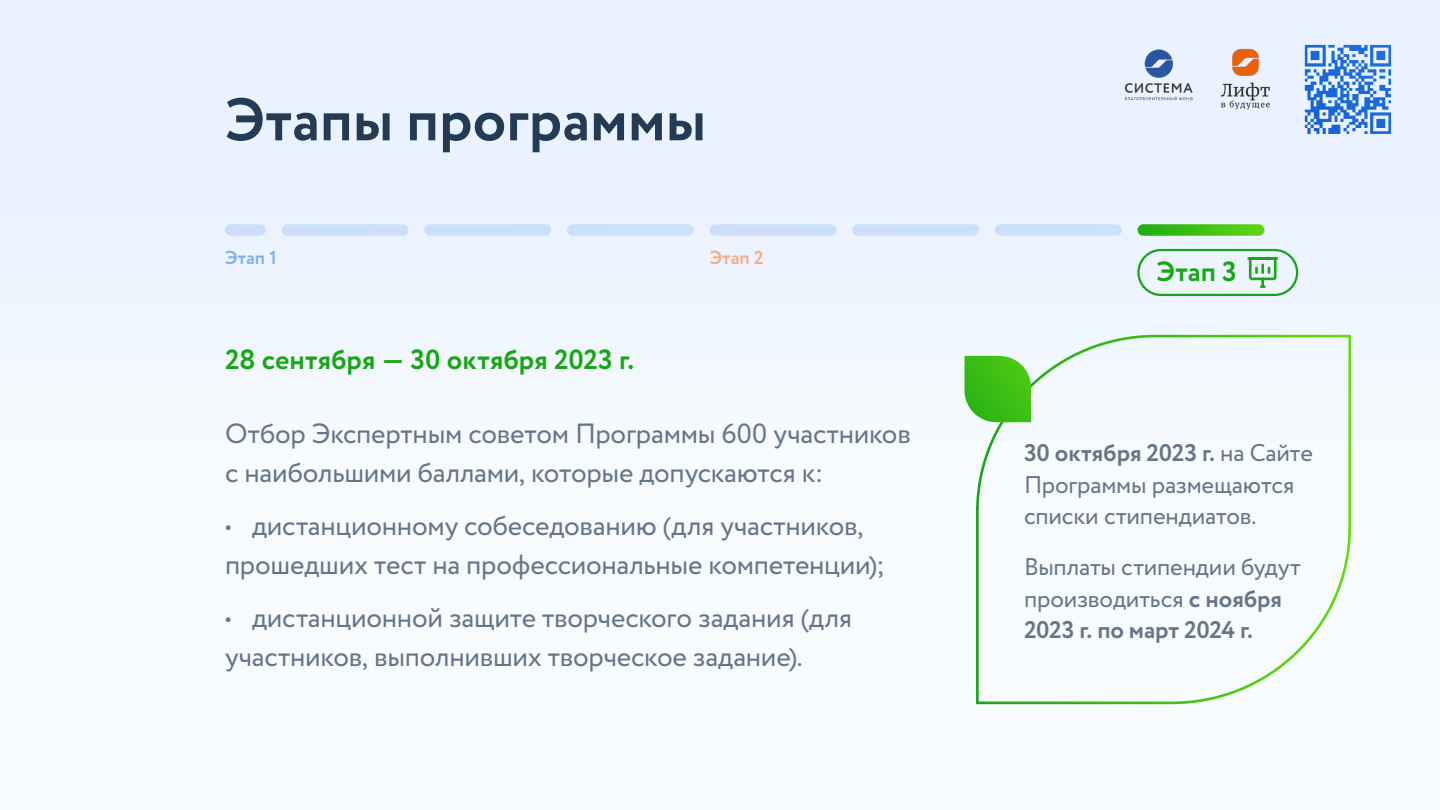
<style>
.page{position:relative;width:1440px;height:810px;background:#f3f8fe}
.page>*{position:absolute;margin:0;border:0;box-sizing:border-box;transform-origin:0 0}
.заголовок{font:700 60px "Circe";color:#233b53}
.основной_текст_КРУПН{font:27.75px/39px "Circe";letter-spacing:-.01em;color:#657687}
.основной_текст_КРУПН-2{font:700 27.75px "Circe";color:#17a616}
.основной_текст{font:24.15px/31.5px "Circe";letter-spacing:-.01em;color:#657687}
.t1{font:700 18.75px "Circe";color:#156ed4}
.t2{font:700 18.75px "Circe";color:#fe6902}
.s1{font-weight:700}
</style>
<div class="page">
<svg style="left:975px;top:334px;width:376px;height:371px"></svg>
<svg style="left:964px;top:356px;width:67px;height:66px;background:#4ec42b"></svg>
<div style="left:225px;top:224px;width:41px;height:12px;background:#cbddf8;border-radius:6px"></div>
<div style="left:282px;top:224px;width:127px;height:12px;background:#ccdef9;border-radius:6px"></div>
<div style="left:424px;top:224px;width:127px;height:12px;background:#ccdffa;border-radius:6px"></div>
<div style="left:567px;top:224px;width:127px;height:12px;background:#cde1fa;border-radius:6px"></div>
<div style="left:710px;top:224px;width:127px;height:12px;background:#cbddf9;border-radius:6px"></div>
<div style="left:852px;top:224px;width:127px;height:12px;background:#ccdff9;border-radius:6px"></div>
<div style="left:995px;top:224px;width:127px;height:12px;background:#cde0fa;border-radius:6px"></div>
<svg style="left:1138px;top:224px;width:126px;height:12px"></svg>
<div style="left:1137px;top:249px;width:161px;height:47px;border:2px solid #17a616;border-radius:22px"></div>
<svg style="left:1247px;top:257px;width:31px;height:31px"></svg>
<svg style="left:1323px;top:125px;width:18px;height:9px"></svg>
<svg style="left:1323px;top:112px;width:3px;height:4px"></svg>
<svg style="left:1370px;top:45px;width:21px;height:58px"></svg>
<svg style="left:1305px;top:45px;width:56px;height:58px"></svg>
<svg style="left:1364px;top:112px;width:27px;height:22px"></svg>
<img style="left:1124px;top:49px;width:69px;height:52px">
<img style="left:1220px;top:48px;width:50px;height:61px">
<p class="заголовок" style="left:225px;top:80px;width:483px">Этапы программы</p>
<p class="t1" style="left:225px;top:245px;width:53px">Этап 1</p>
<p class="t2" style="left:710px;top:245px;width:56px">Этап 2</p>
<p class="основной_текст_КРУПН-2" style="left:225px;top:341px;width:411px">28 сентября — 30 октября 2023 г.</p>
<p class="основной_текст_КРУПН" style="left:225px;top:415px;width:688px">Отбор Экспертным советом Программы 600 участников с наибольшими баллами, которые допускаются к:</p>
<p class="основной_текст_КРУПН" style="left:225px;top:507px;width:662px">• дистанционному собеседованию (для участников, прошедших тест на профессиональные компетенции);</p>
<p class="основной_текст_КРУПН" style="left:225px;top:599px;width:629px">• дистанционной защите творческого задания (для участников, выполнивших творческое задание).</p>
<p class="основной_текст_КРУПН-2" style="left:1157px;top:253px;width:82px">Этап 3</p>
<p class="основной_текст" style="left:1024px;top:438px;width:290px"><span class="s1">30 октября 2023 г.</span> на Сайте<br>Программы размещаются списки стипендиатов.</p>
<p class="основной_текст" style="left:1024px;top:552px;width:278px">Выплаты стипендии будут производиться <span class="s1">с ноября<br>2023 г. по март 2024 г.</span></p>
</div>
